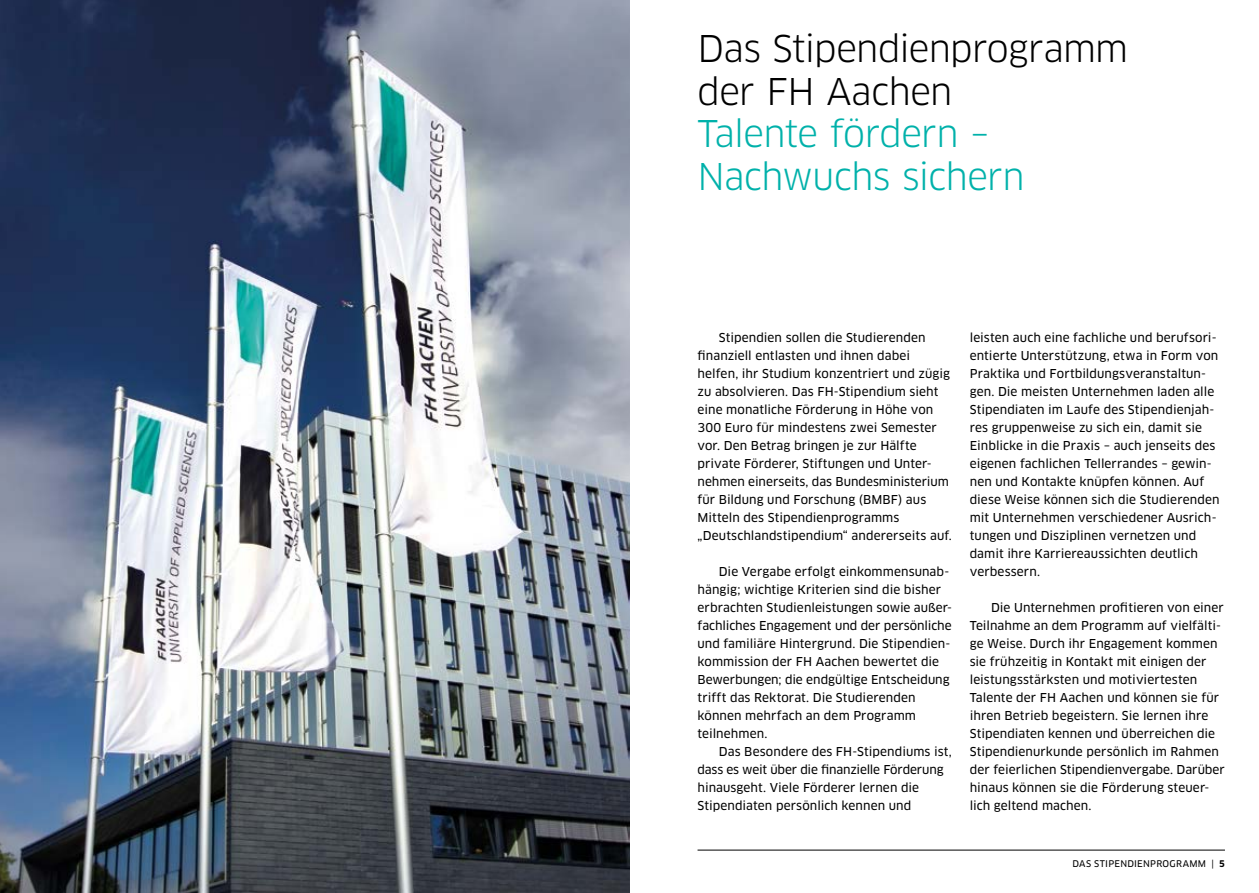
<style>
.page{position:relative;width:1259px;height:893px;background:#fff}
.page>*{position:absolute;margin:0;border:0;box-sizing:border-box;transform-origin:0 0}
.t1{font:36px/42.5px "Clan OT";letter-spacing:-.02em;color:#000}
.t2{font:36px/42.5px "Clan OT";letter-spacing:-.025em;color:#00b1aa}
.t3{font:12px/18px "Clan OT News";letter-spacing:.005em;color:#000}
.t4{font:9px "Clan OT News";letter-spacing:.03em;color:#000}
.s1{font-family:"Clan OT";font-weight:700}
</style>
<div class="page">
<hr style="left:697px;top:850px;width:528px;height:1px;background:#000">
<img style="left:0;top:0;width:629px;height:893px">
<h1 class="t1" style="left:697px;top:28px;width:432px">Das Stipendienprogramm der FH Aachen</h1>
<h1 class="t2" style="left:697px;top:113px;width:329px">Talente fördern –<br>Nachwuchs sichern</h1>
<p class="t3" style="left:697px;top:329px;width:256px;text-indent:21px">Stipendien sollen die Studierenden finanziell entlasten und ihnen dabei helfen, ihr Studium konzentriert und zügig zu absolvieren. Das FH-Stipendium sieht eine monatliche Förderung in Höhe von 300 Euro für mindestens zwei Semester vor. Den Betrag bringen je zur Hälfte private Förderer, Stiftungen und Unter&shy;nehmen einerseits, das Bundesministerium für Bildung und Forschung (BMBF) aus Mitteln des Stipendienprogramms „Deutschlandstipendium“ andererseits auf.</p>
<p class="t3" style="left:697px;top:563px;width:256px;text-indent:21px">Die Vergabe erfolgt einkommensunab&shy;hängig; wichtige Kriterien sind die bisher erbrachten Studienleistungen sowie außer&shy;fachliches Engagement und der persönliche und familiäre Hintergrund. Die Stipendien&shy;kommission der FH Aachen bewertet die Bewerbungen; die endgültige Entscheidung trifft das Rektorat. Die Studierenden können mehrfach an dem Programm teilnehmen.</p>
<p class="t3" style="left:697px;top:743px;width:256px;text-indent:21px">Das Besondere des FH-Stipendiums ist, dass es weit über die finanzielle Förderung hinausgeht. Viele Förderer lernen die Stipendiaten persönlich kennen und</p>
<p class="t3" style="left:969px;top:329px;width:251px">leisten auch eine fachliche und berufsori&shy;entierte Unterstützung, etwa in Form von Praktika und Fortbildungsveranstaltun&shy;gen. Die meisten Unternehmen laden alle Stipendiaten im Laufe des Stipendienjah&shy;res gruppenweise zu sich ein, damit sie Einblicke in die Praxis – auch jenseits des eigenen fachlichen Tellerrandes – gewin&shy;nen und Kontakte knüpfen können. Auf diese Weise können sich die Studierenden mit Unternehmen verschiedener Ausrich&shy;tungen und Disziplinen vernetzen und damit ihre Karriereaussichten deutlich verbessern.</p>
<p class="t3" style="left:969px;top:599px;width:257px;text-indent:21px">Die Unternehmen profitieren von einer Teilnahme an dem Programm auf vielfälti&shy;ge Weise. Durch ihr Engagement kommen sie frühzeitig in Kontakt mit einigen der leistungsstärksten und motiviertesten Talente der FH Aachen und können sie für ihren Betrieb begeistern. Sie lernen ihre Stipendiaten kennen und überreichen die Stipendienurkunde persönlich im Rahmen der feierlichen Stipendienvergabe. Darüber hinaus können sie die Förderung steuer&shy;lich geltend machen.</p>
<p class="t4" style="left:1072px;top:859px;width:154px">DAS STIPENDIENPROGRAMM | <span class="s1">5</span></p>
</div>
